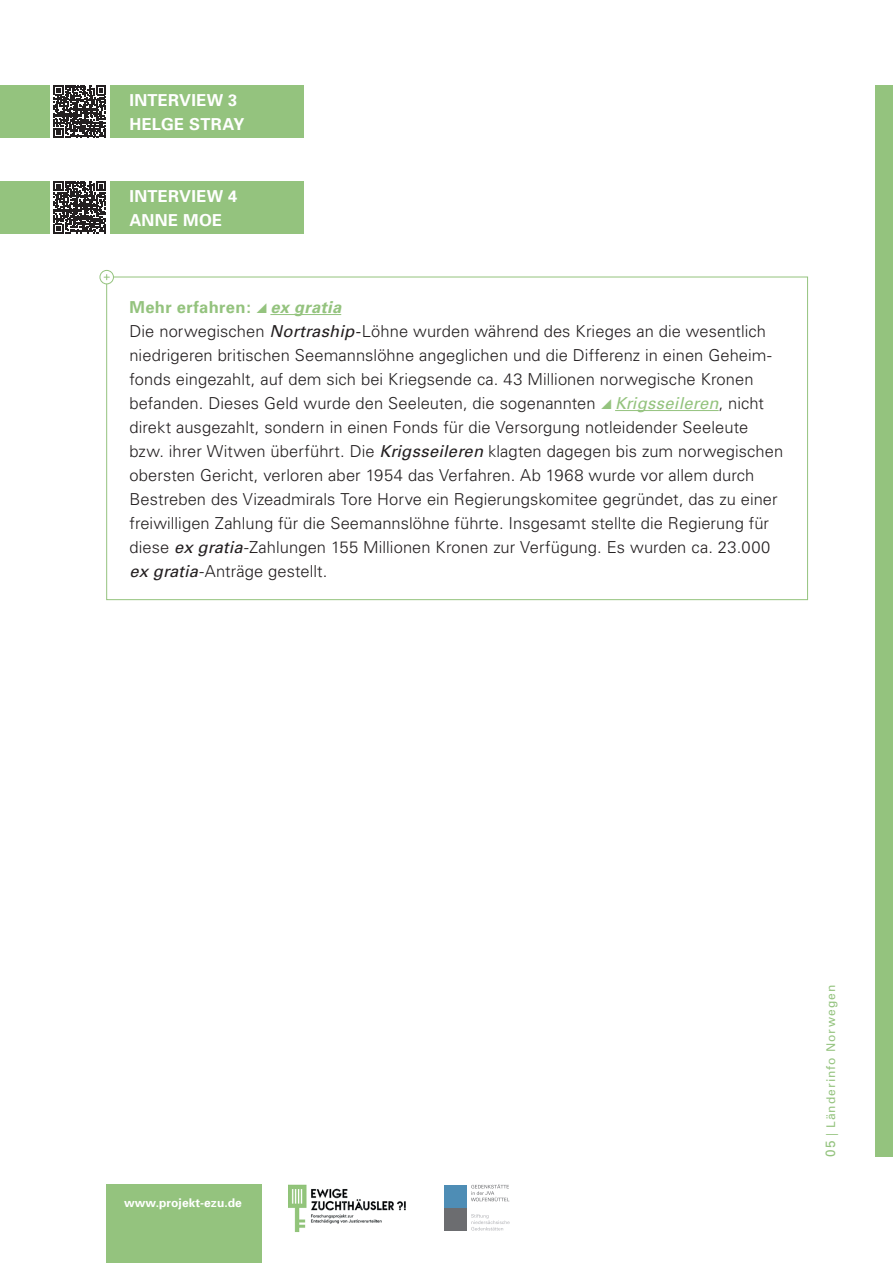
<style>
.page{position:relative;width:893px;height:1263px;background:#fff}
.page>*{position:absolute;margin:0;border:0;box-sizing:border-box;transform-origin:0 0}
.t1{font:300 16.5px/24px "Univers";letter-spacing:.005em;color:#231f20}
.t2{font:700 16.5px/24px "Univers";letter-spacing:.02em;color:#fff}
.t3{font:12px "Univers";letter-spacing:.09em;color:#94c37e}
.t4{font:700 12px "Univers";letter-spacing:.005em;color:#fff}
.s1{font-weight:700;color:#94c37e}
.s2{font-weight:700;font-style:italic;color:#94c37e}
.s3{font-weight:400;font-style:italic}
.s4{font-weight:400;font-style:italic;color:#94c37e}
.s5{font-size:13.5px}
</style>
<div class="page">
<hr style="left:270px;top:314px;width:71px;height:1px;background:#94c37e">
<hr style="left:615px;top:410px;width:104px;height:1px;background:#94c37e">
<div style="left:100px;top:270px;width:14px;height:14px;border:1px solid #94c37e;border-radius:50%"></div>
<svg style="left:104px;top:274px;width:6px;height:6px"></svg>
<svg style="left:54px;top:85px;width:52px;height:53px"></svg>
<svg style="left:54px;top:181px;width:52px;height:53px"></svg>
<div style="left:111px;top:85px;width:193px;height:53px;background:#94c37e"></div>
<div style="left:111px;top:181px;width:193px;height:53px;background:#94c37e"></div>
<div style="left:0;top:85px;width:49px;height:53px;background:#94c37e"></div>
<div style="left:0;top:181px;width:49px;height:53px;background:#94c37e"></div>
<div style="left:106px;top:1185px;width:156px;height:78px;background:#94c37e"></div>
<img style="left:288px;top:1184px;width:118px;height:48px">
<div style="left:876px;top:85px;width:17px;height:1072px;background:#94c37e"></div>
<div style="left:444px;top:1185px;width:23px;height:23px;background:#4e8db5"></div>
<div style="left:444px;top:1208px;width:23px;height:22px;background:#6c6d70"></div>
<svg style="left:471px;top:1214px;width:39px;height:16px"></svg>
<svg style="left:471px;top:1184px;width:38px;height:17px"></svg>
<p class="t2" style="left:129px;top:88px;width:62px">INTERVIEW</p>
<p class="t2" style="left:129px;top:88px;width:116px;text-indent:99px">3<br>HELGE STRAY</p>
<p class="t2" style="left:129px;top:184px;width:62px">INTERVIEW</p>
<p class="t2" style="left:228px;top:184px;width:11px">4</p>
<p class="t2" style="left:129px;top:208px;width:25px">ANNE</p>
<p class="t2" style="left:183px;top:208px;width:39px">MOE</p>
<p class="t1" style="left:129px;top:295px;width:655px"><span class="s1">MEHR ERFAHREN:</span> <span class="s2">ex gratia<br></span>Die norwegischen <span class="s3">Nortraship-</span>Löhne wurden während des Krieges an die wesentlich niedrigeren britischen Seemannslöhne angeglichen und die Differenz in einen Geheim&shy;fonds eingezahlt, auf dem sich bei Kriegsende ca. 43 Millionen norwegische Kronen befanden. Dieses Geld wurde den Seeleuten, die sogenannten <span class="s4">Krigsseileren</span>, nicht direkt ausgezahlt, sondern in einen Fonds für die Versorgung notleidender Seeleute bzw. ihrer Witwen überführt. Die <span class="s3">Krigsseileren</span> klagten dagegen bis zum norwegischen obersten Gericht, verloren aber 1954 das Verfahren. Ab 1968 wurde vor allem durch Bestreben des Vizeadmirals Tore Horve ein Regierungskomitee gegründet, das zu einer freiwilligen Zahlung für die Seemannslöhne führte. Insgesamt stellte die Regierung für diese <span class="s3">ex gratia</span>-Zahlungen 155 Millionen Kronen zur Verfügung. Es wurden ca. 23.000 <span class="s3">ex gratia</span>-Anträge gestellt.</p>
<p class="t4" style="left:124px;top:1196px;width:119px">WWW.PROJEKT-EZU.DE</p>
<p class="t3" style="left:824px;top:1157px;width:173px;rotate:-90deg"><span class="s5">05</span> | Länderinfo Norwegen</p>
</div>
